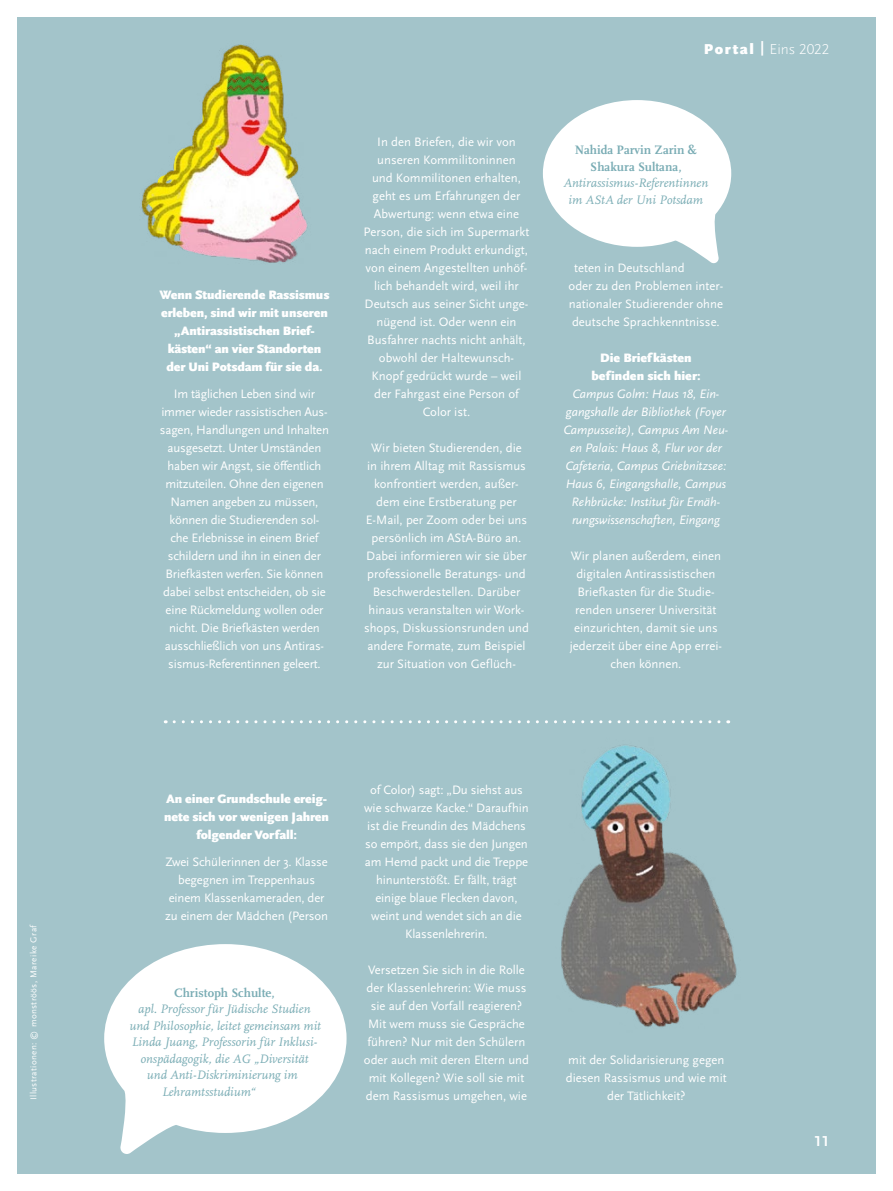
<style>
.page{position:relative;width:893px;height:1191px;background:#fff}
.page>*{position:absolute;margin:0;border:0;box-sizing:border-box;transform-origin:0 0}
.t1{font:300 15px "Scala Sans Pro";color:#fff}
.t2{font:700 15px "Scala Sans Pro";color:#fff}
.t3{font:12.75px/18px "Scala Sans Pro";color:#fff;text-align:center}
.t4{font:900 12.75px/18px "Scala Sans Pro";letter-spacing:-.01em;color:#fff;text-align:center}
.t5{font:italic 12.75px/16.5px "Scala Pro";color:#79acb4;text-align:center}
.t6{font:italic 12.75px/18px "Scala Sans Pro";color:#fff;text-align:center}
.t7{font:700 12.75px/16.5px "Scala Pro";color:#79acb4;text-align:center}
.t8{font:9px "Scala Sans Pro";letter-spacing:.04em;color:#fff}
.s1{font-weight:900}
.s2{font-weight:700}
</style>
<div class="page">
<div style="left:17px;top:17px;width:859px;height:1157px;background:#a3c4ca"></div>
<svg style="left:174px;top:720px;width:555px;height:3px"></svg>
<svg style="left:104px;top:944px;width:243px;height:210px;fill:#fff"></svg>
<svg style="left:543px;top:100px;width:188px;height:163px"></svg>
<img style="left:141px;top:44px;width:166px;height:219px">
<img style="left:561px;top:745px;width:176px;height:282px">
<p class="t8" style="left:28px;top:1100px;width:177px;rotate:-90deg">Illustrationen: © monströös, Mareike Graf</p>
<p class="t4" style="left:160px;top:286px;width:171px">Wenn Studierende Rassismus erleben, sind wir mit unseren „Antirassistischen Brief&shy;kästen“ an vier Standorten der Uni Potsdam für sie da.</p>
<p class="t3" style="left:160px;top:384px;width:171px">Im täglichen Leben sind wir immer wieder rassistischen Aus&shy;sagen, Handlungen und Inhalten ausgesetzt. Unter Umständen haben wir Angst, sie öffentlich mitzuteilen. Ohne den eigenen<br>Namen angeben zu müssen, können die Studierenden sol&shy;che Erlebnisse in einem Brief schildern und ihn in einen der<br>Briefkästen werfen. Sie können dabei selbst entscheiden, ob sie eine Rückmeldung wollen oder nicht. Die Briefkästen werden ausschließlich von uns Antiras&shy;sismus-Referentinnen geleert.</p>
<p class="t3" style="left:364px;top:132px;width:167px">In den Briefen, die wir von unseren Kommilitoninnen<br>und Kommilitonen erhalten, geht es um Erfahrungen der<br>Abwertung: wenn etwa eine<br>Person, die sich im Supermarkt nach einem Produkt erkundigt, von einem Angestellten unhöf&shy;lich behandelt wird, weil ihr<br>Deutsch aus seiner Sicht unge&shy;nügend ist. Oder wenn ein<br>Busfahrer nachts nicht anhält, obwohl der Haltewunsch-<br>Knopf gedrückt wurde – weil der Fahrgast eine Person of<br>Color ist.</p>
<p class="t3" style="left:364px;top:438px;width:166px">Wir bieten Studierenden, die<br>in ihrem Alltag mit Rassismus konfrontiert werden, außer&shy;dem eine Erstberatung per<br>E-Mail, per Zoom oder bei uns persönlich im AStA-Büro an.<br>Dabei informieren wir sie über professionelle Beratungs- und<br>Beschwerdestellen. Darüber hinaus veranstalten wir Work&shy;shops, Diskussionsrunden und andere Formate, zum Beispiel zur Situation von Geflüch-</p>
<p class="t1" style="left:704px;top:40px;width:127px"><span class="s1">Portal</span> <span class="s2">|</span> Eins 2022</p>
<p class="t7" style="left:575px;top:142px;width:123px">Nahida Parvin Zarin &amp;<br>Shakura Sultana,</p>
<p class="t5" style="left:563px;top:175px;width:146px">Antirassismus-Referentinnen im AStA der Uni Potsdam</p>
<p class="t3" style="left:569px;top:258px;width:156px;text-align:left;text-indent:6px">teten in Deutschland<br>oder zu den Problemen inter&shy;nationaler Studierender ohne deutsche Sprachkenntnisse.</p>
<p class="t4" style="left:591px;top:349px;width:111px">Die Briefkästen befinden sich hier:</p>
<p class="t6" style="left:563px;top:384px;width:167px">Campus Golm: Haus 18, Ein&shy;gangshalle der Bibliothek (Foyer<br>Campusseite), Campus Am Neu&shy;en Palais: Haus 8, Flur vor der<br>Cafeteria, Campus Griebnitzsee:<br>Haus 6, Eingangshalle, Campus<br>Rehbrücke: Institut für Ernäh&shy;rungswissenschaften, Eingang</p>
<p class="t3" style="left:570px;top:546px;width:154px">Wir planen außerdem, einen digitalen Antirassistischen<br>Briefkasten für die Studie&shy;renden unserer Universität einzurichten, damit sie uns jederzeit über eine App errei&shy;chen können.</p>
<p class="t4" style="left:164px;top:790px;width:166px">An einer Grundschule ereig&shy;nete sich vor wenigen Jahren folgender Vorfall:</p>
<p class="t3" style="left:165px;top:852px;width:164px">Zwei Schülerinnen der 3. Klasse begegnen im Treppenhaus einem Klassenkameraden, der zu einem der Mädchen (Person</p>
<p class="t7" style="left:174px;top:984px;width:102px">Christoph Schulte,</p>
<p class="t5" style="left:138px;top:1000px;width:174px">apl. Professor für Jüdische Studien</p>
<p class="t5" style="left:129px;top:1017px;width:193px">und Philosophie, leitet gemeinsam mit</p>
<p class="t5" style="left:132px;top:1033px;width:187px">Linda Juang, Professorin für Inklusi-</p>
<p class="t5" style="left:140px;top:1050px;width:170px">onspädagogik, die AG „Diversität</p>
<p class="t5" style="left:147px;top:1066px;width:152px">und Anti-Diskriminierung im</p>
<p class="t5" style="left:162px;top:1083px;width:95px">Lehramtsstudium“</p>
<p class="t3" style="left:364px;top:780px;width:166px">of Color) sagt: „Du siehst aus wie schwarze Kacke.“ Daraufhin ist die Freundin des Mädchens so empört, dass sie den Jungen am Hemd packt und die Treppe hinunterstößt. Er fällt, trägt einige blaue Flecken davon, weint und wendet sich an die<br>Klassenlehrerin.</p>
<p class="t3" style="left:364px;top:960px;width:167px">Versetzen Sie sich in die Rolle der Klassenlehrerin: Wie muss sie auf den Vorfall reagieren?<br>Mit wem muss sie Gespräche führen? Nur mit den Schülern oder auch mit deren Eltern und mit Kollegen? Wie soll sie mit dem Rassismus umgehen, wie</p>
<p class="t3" style="left:566px;top:1050px;width:162px">mit der Solidarisierung gegen diesen Rassismus und wie mit der Tätlichkeit?</p>
<p class="t2" style="left:814px;top:1132px;width:16px">11</p>
</div>
